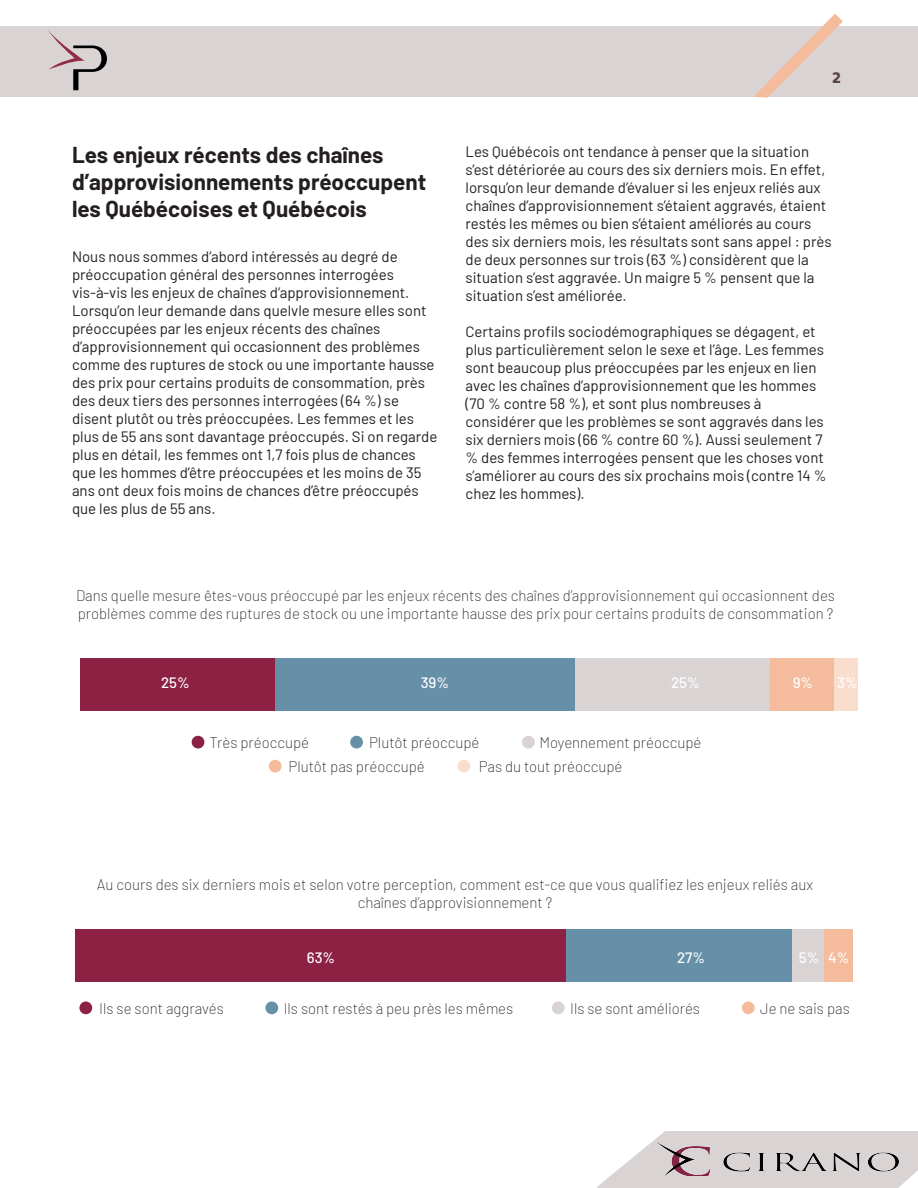
<style>
.page{position:relative;width:918px;height:1188px;background:#fff}
.page>*{position:absolute;margin:0;border:0;box-sizing:border-box;transform-origin:0 0}
.t1{font:700 22.5px/27px "Barlow";color:#231f20}
.t2{font:700 16.5px "Anek Devanagari";color:#5a444a}
.t3{font:15px/18px "Barlow";color:#231f20}
.t4{font:200 15px/18px "Barlow";color:#231f20}
.t5{font:500 15px "Barlow";color:#fff}
</style>
<div class="page">
<div style="left:0;top:26px;width:918px;height:71px;background:#d9d4d3"></div>
<svg style="left:753px;top:14px;width:90px;height:84px"></svg>
<svg style="left:48px;top:30px;width:59px;height:60px"></svg>
<svg style="left:597px;top:1131px;width:321px;height:57px"></svg>
<img style="left:656px;top:1142px;width:242px;height:34px">
<div style="left:769px;top:658px;width:65px;height:52px;background:#f4bc9c"></div>
<div style="left:834px;top:658px;width:23px;height:52px;background:#f9ddcd"></div>
<div style="left:575px;top:658px;width:194px;height:52px;background:#d9d4d3"></div>
<div style="left:275px;top:658px;width:300px;height:52px;background:#6590a7"></div>
<div style="left:80px;top:658px;width:195px;height:52px;background:#8c2143"></div>
<div style="left:192px;top:736px;width:12px;height:13px;background:#8c2143;border-radius:50%"></div>
<div style="left:269px;top:760px;width:13px;height:13px;background:#f4bc9c;border-radius:50%"></div>
<div style="left:458px;top:760px;width:12px;height:13px;background:#f9ddcd;border-radius:50%"></div>
<div style="left:350px;top:736px;width:13px;height:13px;background:#6590a7;border-radius:50%"></div>
<div style="left:522px;top:736px;width:13px;height:13px;background:#d9d4d3;border-radius:50%"></div>
<div style="left:75px;top:930px;width:491px;height:52px;background:#8c2143"></div>
<div style="left:566px;top:930px;width:226px;height:52px;background:#6590a7"></div>
<div style="left:792px;top:930px;width:32px;height:52px;background:#d9d4d3"></div>
<div style="left:824px;top:930px;width:28px;height:52px;background:#f4bc9c"></div>
<div style="left:742px;top:1001px;width:13px;height:13px;background:#f4bc9c;border-radius:50%"></div>
<div style="left:265px;top:1002px;width:13px;height:12px;background:#6590a7;border-radius:50%"></div>
<div style="left:79px;top:1002px;width:13px;height:12px;background:#8c2143;border-radius:50%"></div>
<div style="left:552px;top:1002px;width:13px;height:12px;background:#d9d4d3;border-radius:50%"></div>
<h1 class="t1" style="left:72px;top:139px;width:356px">Les enjeux récents des chaînes d’approvisionnements préoccupent les Québécoises et Québécois</h1>
<p class="t3" style="left:72px;top:246px;width:367px">Nous nous sommes d’abord intéressés au degré de préoccupation général des personnes interrogées vis-à-vis les enjeux de chaînes d’approvisionnement.<br>Lorsqu’on leur demande dans quelvle mesure elles sont préoccupées par les enjeux récents des chaînes d’approvisionnement qui occasionnent des problèmes comme des ruptures de stock ou une importante hausse des prix pour certains produits de consommation, près des deux tiers des personnes interrogées (64 %) se disent plutôt ou très préoccupées. Les femmes et les plus de 55 ans sont davantage préoccupés. Si on regarde plus en détail, les femmes ont 1,7 fois plus de chances que les hommes d’être préoccupées et les moins de 35 ans ont deux fois moins de chances d’être préoccupés que les plus de 55 ans.</p>
<p class="t2" style="left:832px;top:68px;width:10px">2</p>
<p class="t3" style="left:466px;top:142px;width:368px">Les Québécois ont tendance à penser que la situation s’est détériorée au cours des six derniers mois. En effet, lorsqu’on leur demande d’évaluer si les enjeux reliés aux chaînes d’approvisionnement s’étaient aggravés, étaient restés les mêmes ou bien s’étaient améliorés au cours des six derniers mois, les résultats sont sans appel : près de deux personnes sur trois (63 %) considèrent que la situation s’est aggravée. Un maigre 5 % pensent que la situation s’est améliorée.</p>
<p class="t3" style="left:466px;top:322px;width:362px">Certains profils sociodémographiques se dégagent, et plus particulièrement selon le sexe et l’âge. Les femmes sont beaucoup plus préoccupées par les enjeux en lien avec les chaînes d’approvisionnement que les hommes (70 % contre 58 %), et sont plus nombreuses à considérer que les problèmes se sont aggravés dans les six derniers mois (66 % contre 60 %). Aussi seulement 7 % des femmes interrogées pensent que les choses vont s’améliorer au cours des six prochains mois (contre 14 % chez les hommes).</p>
<p class="t4" style="left:76px;top:585px;width:760px">Dans quelle mesure êtes-vous préoccupé par les enjeux récents des chaînes d’approvisionnement qui occasionnent des problèmes comme des ruptures de stock ou une importante hausse des prix pour certains produits de consommation ?</p>
<p class="t5" style="left:161px;top:672px;width:30px">25%</p>
<p class="t5" style="left:421px;top:672px;width:30px">39%</p>
<p class="t5" style="left:671px;top:672px;width:30px">25%</p>
<p class="t5" style="left:793px;top:672px;width:22px">9%</p>
<p class="t5" style="left:837px;top:672px;width:22px">3%</p>
<p class="t4" style="left:210px;top:732px;width:101px">Très préoccupé</p>
<p class="t4" style="left:369px;top:732px;width:112px">Plutôt préoccupé</p>
<p class="t4" style="left:539px;top:732px;width:164px">Moyennement préoccupé</p>
<p class="t4" style="left:289px;top:756px;width:138px">Plutôt pas préoccupé</p>
<p class="t4" style="left:479px;top:756px;width:145px">Pas du tout préoccupé</p>
<p class="t4" style="left:97px;top:875px;width:718px;text-align:center">Au cours des six derniers mois et selon votre perception, comment est-ce que vous qualifiez les enjeux reliés aux chaînes d’approvisionnement ?</p>
<p class="t5" style="left:307px;top:947px;width:30px">63%</p>
<p class="t5" style="left:677px;top:947px;width:29px">27%</p>
<p class="t5" style="left:799px;top:947px;width:52px">5% 4%</p>
<p class="t4" style="left:99px;top:998px;width:126px">Ils se sont aggravés</p>
<p class="t4" style="left:284px;top:998px;width:231px">Ils sont restés à peu près les mêmes</p>
<p class="t4" style="left:570px;top:998px;width:131px">Ils se sont améliorés</p>
<p class="t4" style="left:760px;top:998px;width:91px">Je ne sais pas</p>
</div>
